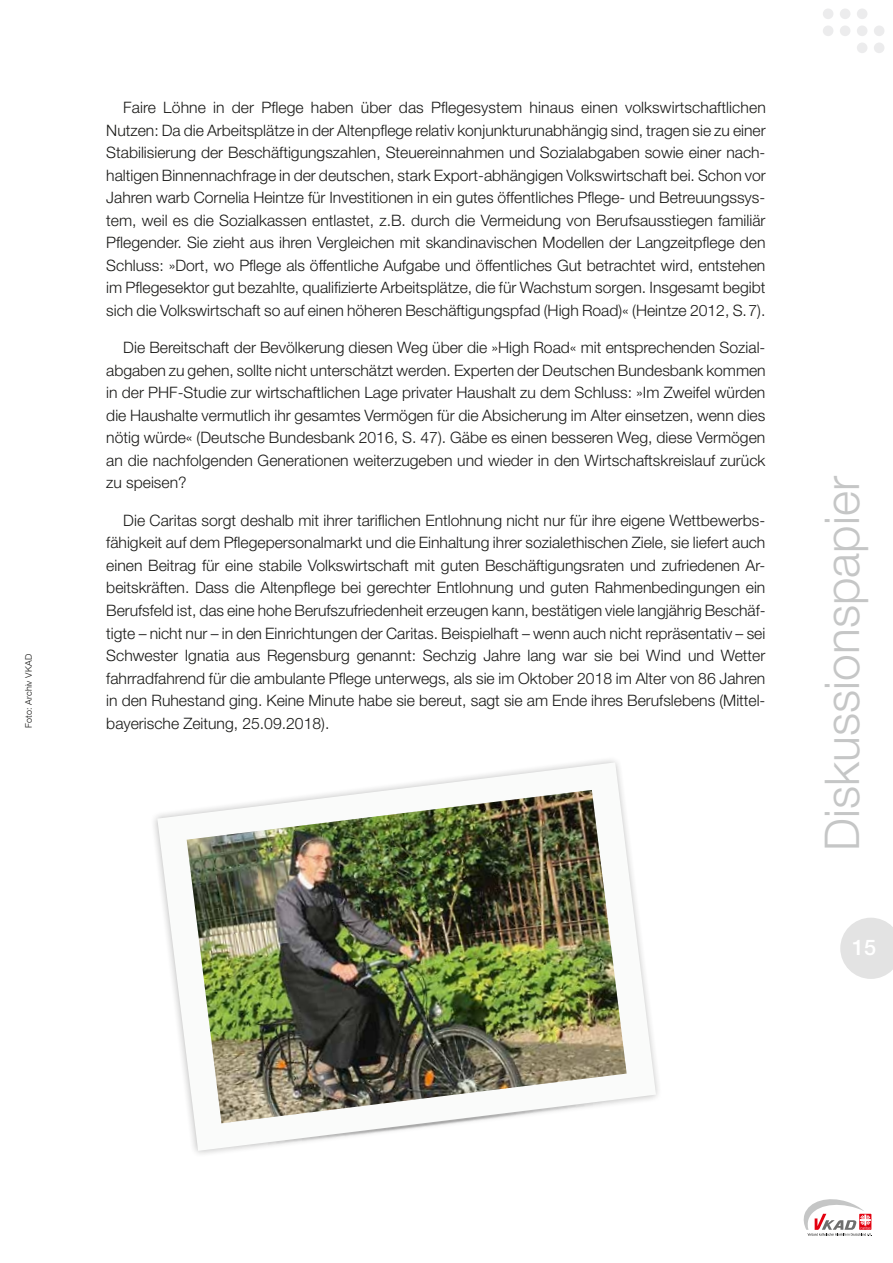
<style>
.page{position:relative;width:893px;height:1263px;background:#fff}
.page>*{position:absolute;margin:0;border:0;box-sizing:border-box;transform-origin:0 0}
.t1{font:300 48px "Helvetica Neue LT Std";color:#c5c6c6}
.t2{font:500 21.6px "Helvetica Neue LT Std";color:#fff}
.t3{font:300 15.75px/22.5px "Helvetica Neue LT Std";color:#1a1a18;text-align:justify}
.t4{font:300 9px "Helvetica Neue LT Com";letter-spacing:.02em;color:#1a1a18}
</style>
<div class="page">
<div style="left:840px;top:9px;width:10px;height:10px;background:#ececed;border-radius:50%"></div>
<div style="left:823px;top:9px;width:10px;height:10px;background:#ececed;border-radius:50%"></div>
<div style="left:840px;top:26px;width:10px;height:10px;background:#ececed;border-radius:50%"></div>
<div style="left:823px;top:26px;width:10px;height:10px;background:#ececed;border-radius:50%"></div>
<div style="left:857px;top:9px;width:10px;height:10px;background:#ececed;border-radius:50%"></div>
<div style="left:857px;top:26px;width:10px;height:10px;background:#ececed;border-radius:50%"></div>
<div style="left:857px;top:43px;width:10px;height:10px;background:#ececed;border-radius:50%"></div>
<div style="left:874px;top:26px;width:10px;height:10px;background:#ececed;border-radius:50%"></div>
<div style="left:874px;top:43px;width:10px;height:10px;background:#ececed;border-radius:50%"></div>
<svg style="left:840px;top:918px;width:53px;height:61px"></svg>
<svg style="left:804px;top:1199px;width:68px;height:37px"></svg>
<svg style="left:157px;top:762px;width:499px;height:389px"></svg>
<img style="left:187px;top:790px;width:440px;height:333px">
<p class="t4" style="left:23px;top:728px;width:76px;rotate:-90deg">Foto: Archiv VKAD</p>
<p class="t3" style="left:106px;top:96px;width:661px;text-indent:17px">Faire Löhne in der Pflege haben über das Pflegesystem hinaus einen volkswirtschaftlichen Nutzen: Da die Arbeitsplätze in der Altenpflege relativ konjunkturunabhängig sind, tragen sie zu einer Stabilisierung der Beschäftigungszahlen, Steuereinnahmen und Sozialabgaben sowie einer nach&shy;haltigen Binnennachfrage in der deutschen, stark Export-abhängigen Volkswirtschaft bei. Schon vor Jahren warb Cornelia Heintze für Investitionen in ein gutes öffentliches Pflege- und Betreuungssys&shy;tem, weil es die Sozialkassen entlastet, z.B. durch die Vermeidung von Berufsausstiegen familiär Pflegender. Sie zieht aus ihren Vergleichen mit skandinavischen Modellen der Langzeitpflege den Schluss: »Dort, wo Pflege als öffentliche Aufgabe und öffentliches Gut betrachtet wird, entstehen im Pflegesektor gut bezahlte, qualifizierte Arbeitsplätze, die für Wachstum sorgen. Insgesamt begibt sich die Volkswirtschaft so auf einen höheren Beschäftigungspfad (High Road)« (Heintze 2012, S.7).</p>
<p class="t3" style="left:106px;top:336px;width:661px;text-indent:17px">Die Bereitschaft der Bevölkerung diesen Weg über die »High Road« mit entsprechenden Sozial&shy;abgaben zu gehen, sollte nicht unterschätzt werden. Experten der Deutschen Bundesbank kommen in der PHF-Studie zur wirtschaftlichen Lage privater Haushalt zu dem Schluss: »Im Zweifel würden die Haushalte vermutlich ihr gesamtes Vermögen für die Absicherung im Alter einsetzen, wenn dies nötig würde« (Deutsche Bundesbank 2016, S. 47). Gäbe es einen besseren Weg, diese Vermögen an die nachfolgenden Generationen weiterzugeben und wieder in den Wirtschaftskreislauf zurück zu speisen?</p>
<p class="t3" style="left:106px;top:509px;width:661px;text-indent:17px">Die Caritas sorgt deshalb mit ihrer tariflichen Entlohnung nicht nur für ihre eigene Wettbewerbs&shy;fähigkeit auf dem Pflegepersonalmarkt und die Einhaltung ihrer sozialethischen Ziele, sie liefert auch einen Beitrag für eine stabile Volkswirtschaft mit guten Beschäftigungsraten und zufriedenen Ar&shy;beitskräften. Dass die Altenpflege bei gerechter Entlohnung und guten Rahmenbedingungen ein Berufsfeld ist, das eine hohe Berufszufriedenheit erzeugen kann, bestätigen viele langjährig Beschäf&shy;tigte – nicht nur – in den Einrichtungen der Caritas. Beispielhaft – wenn auch nicht repräsentativ – sei Schwester Ignatia aus Regensburg genannt: Sechzig Jahre lang war sie bei Wind und Wetter fahrradfahrend für die ambulante Pflege unterwegs, als sie im Oktober 2018 im Alter von 86 Jahren in den Ruhestand ging. Keine Minute habe sie bereut, sagt sie am Ende ihres Berufslebens (Mittel&shy;bayerische Zeitung, 25.09.2018).</p>
<h1 class="t1" style="left:813px;top:850px;width:376px;rotate:-90deg">Diskussionspapier</h1>
<h2 class="t2" style="left:852px;top:935px;width:26px">15</h2>
</div>
